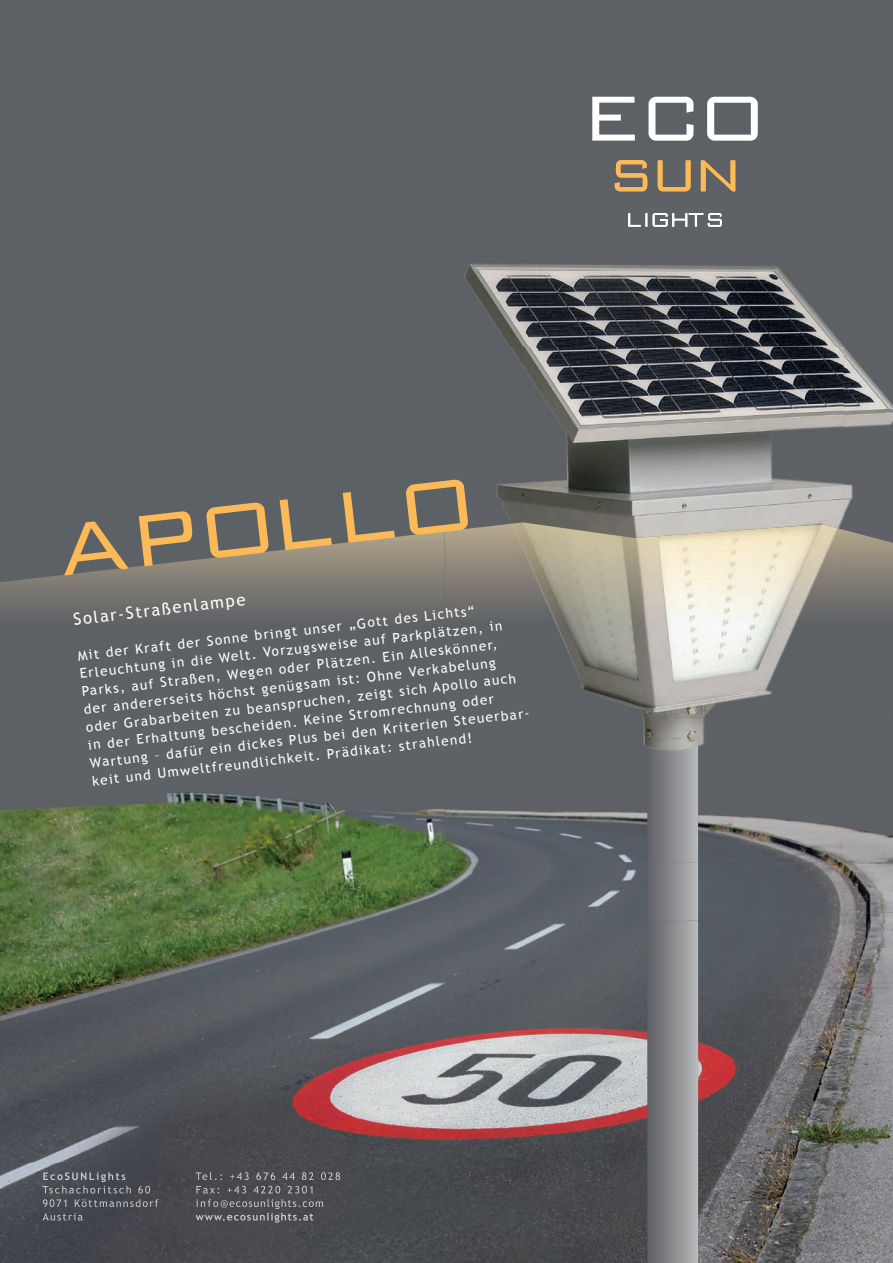
<style>
.page{position:relative;width:893px;height:1263px;background:#5c6165}
.page>*{position:absolute;margin:0;border:0;box-sizing:border-box;transform-origin:0 0}
.t1{font:77.1px "Wall Street Regular SWFTE";color:#fcb958}
.t2{font:16.5px "Trebuchet MS";color:#fff}
.t3{font:13.5px/18px "Trebuchet MS";color:#fff}
</style>
<div class="page">
<img style="left:0;top:948px;width:262px;height:215px">
<img style="left:262px;top:938px;width:263px;height:225px">
<img style="left:525px;top:929px;width:263px;height:234px">
<img style="left:788px;top:929px;width:105px;height:334px">
<img style="left:0;top:1163px;width:789px;height:100px">
<svg style="left:592px;top:97px;width:166px;height:44px"></svg>
<img style="left:43px;top:1172px;width:82px;height:10px">
<img style="left:43px;top:1186px;width:107px;height:7px">
<img style="left:43px;top:1199px;width:116px;height:8px">
<img style="left:43px;top:1213px;width:40px;height:7px">
<svg style="left:648px;top:929px;width:50px;height:334px"></svg>
<img style="left:464px;top:160px;width:379px;height:364px">
<img style="left:843px;top:345px;width:50px;height:185px">
<img style="left:615px;top:160px;width:120px;height:31px">
<img style="left:628px;top:213px;width:94px;height:14px">
<svg style="left:0;top:531px;width:444px;height:83px"></svg>
<img style="left:0;top:792px;width:315px;height:156px">
<img style="left:315px;top:803px;width:158px;height:131px">
<img style="left:473px;top:862px;width:420px;height:67px">
<img style="left:647px;top:862px;width:51px;height:60px">
<img style="left:444px;top:522px;width:200px;height:196px">
<img style="left:644px;top:524px;width:199px;height:194px">
<img style="left:843px;top:530px;width:50px;height:83px">
<img style="left:444px;top:718px;width:449px;height:144px">
<img style="left:196px;top:1172px;width:144px;height:8px">
<img style="left:196px;top:1186px;width:118px;height:7px">
<img style="left:196px;top:1199px;width:127px;height:10px">
<img style="left:196px;top:1212px;width:117px;height:10px">
<h1 class="t1" style="left:52px;top:501px;width:407px;rotate:-7deg">APOLLO</h1>
<p class="t2" style="left:72px;top:610px;width:174px;rotate:-7deg">Solar-Straßenlampe</p>
<p class="t3" style="left:76px;top:649px;width:453px;rotate:-7deg">Mit der Kraft der Sonne bringt unser „Gott des Lichts“ Erleuchtung in die Welt. Vorzugsweise auf Parkplätzen, in Parks, auf Straßen, Wegen oder Plätzen. Ein Alleskönner,<br>der andererseits höchst genügsam ist: Ohne Verkabelung<br>oder Grabarbeiten zu beanspruchen, zeigt sich Apollo auch<br>in der Erhaltung bescheiden. Keine Stromrechnung oder Wartung – dafür ein dickes Plus bei den Kriterien Steuerbar&shy;keit und Umweltfreundlichkeit. Prädikat: strahlend!</p>
</div>
